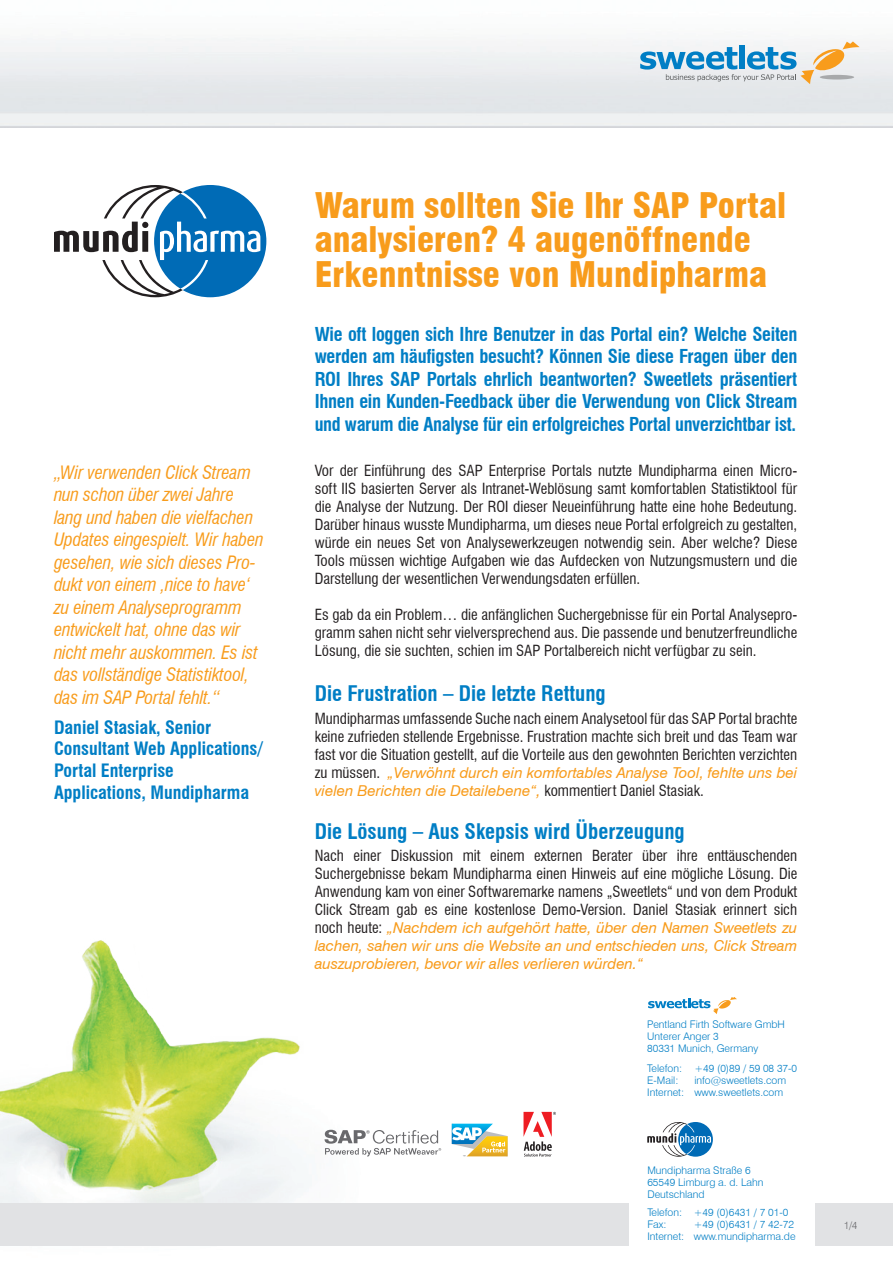
<style>
.page{position:relative;width:893px;height:1263px;background:#fff}
.page>*{position:absolute;margin:0;border:0;box-sizing:border-box;transform-origin:0 0}
.t1{font:900 condensed 34.5px/34.5px "Swiss 721 BT";color:#f89c1c}
.t2{font:700 condensed 21px "Swiss 721 BT";color:#007ec5}
.t3{font:700 condensed 18.75px/22.5px "Swiss 721 BT";letter-spacing:-.015em;color:#007ec5;text-align:justify}
.t4{font:italic condensed 18px/22.5px "Swiss 721 BT";letter-spacing:-.01em;color:#f89c1c}
.t5{font:700 condensed 18px/21.6px "Swiss 721 BT";color:#007ec5}
.t6{font:condensed 15px/18px "Swiss 721 BT";color:#231f20;text-align:justify}
.t7{font:300 10.5px/12px "Swiss 721 BT";color:#007ec5}
.t8{font:300 10.5px "Swiss 721 BT";color:#69696c}
.s1{font-style:italic;font-stretch:normal;color:#f89c1c}
</style>
<div class="page">
<img style="left:0;top:940px;width:369px;height:263px">
<div style="left:816px;top:1203px;width:77px;height:43px;background:#e1e2e4"></div>
<div style="left:0;top:1203px;width:628px;height:43px;background:#e1e2e4"></div>
<svg style="left:54px;top:185px;width:206px;height:112px"></svg>
<svg style="left:648px;top:997px;width:89px;height:17px"></svg>
<svg style="left:678px;top:1122px;width:35px;height:35px"></svg>
<svg style="left:647px;top:1122px;width:64px;height:35px"></svg>
<svg style="left:523px;top:1112px;width:33px;height:44px"></svg>
<svg style="left:324px;top:1130px;width:117px;height:26px"></svg>
<svg style="left:452px;top:1124px;width:56px;height:32px"></svg>
<svg style="left:640px;top:41px;width:220px;height:43px"></svg>
<p class="t4" style="left:54px;top:461px;width:211px">„Wir verwenden Click Stream nun schon über zwei Jahre lang und haben die vielfachen<br>Updates eingespielt. Wir haben gesehen, wie sich dieses Pro&shy;dukt von einem ‚nice to have‘ zu einem Analyseprogramm entwickelt hat, ohne das wir nicht mehr auskommen. Es ist das vollständige Statistiktool, das im SAP Portal fehlt.“</p>
<p class="t5" style="left:54px;top:716px;width:210px">Daniel Stasiak, Senior<br>Consultant Web Applications/<br>Portal Enterprise<br>Applications, Mundipharma</p>
<p class="t1" style="left:315px;top:188px;width:473px">Warum sollten Sie Ihr SAP Portal analysieren? 4 augenöffnende<br>Erkenntnisse von Mundipharma</p>
<p class="t3" style="left:315px;top:323px;width:484px">Wie oft loggen sich Ihre Benutzer in das Portal ein? Welche Seiten werden am häufigsten besucht? Können Sie diese Fragen über den ROI Ihres SAP Portals ehrlich beantworten? Sweetlets präsentiert Ihnen ein Kunden-Feedback über die Verwendung von Click Stream und warum die Analyse für ein erfolgreiches Portal unverzichtbar ist.</p>
<p class="t6" style="left:315px;top:462px;width:484px">Vor der Einführung des SAP Enterprise Portals nutzte Mundipharma einen Micro&shy;soft IIS basierten Server als Intranet-Weblösung samt komfortablen Statistiktool für die Analyse der Nutzung. Der ROI dieser Neueinführung hatte eine hohe Bedeutung.<br>Darüber hinaus wusste Mundipharma, um dieses neue Portal erfolgreich zu gestalten, würde ein neues Set von Analysewerkzeugen notwendig sein. Aber welche? Diese Tools müssen wichtige Aufgaben wie das Aufdecken von Nutzungsmustern und die Darstellung der wesentlichen Verwendungsdaten erfüllen.</p>
<p class="t6" style="left:315px;top:606px;width:484px">Es gab da ein Problem… die anfänglichen Suchergebnisse für ein Portal Analysepro&shy;gramm sahen nicht sehr vielversprechend aus. Die passende und benutzerfreundliche Lösung, die sie suchten, schien im SAP Portalbereich nicht verfügbar zu sein.</p>
<p class="t2" style="left:315px;top:681px;width:293px">Die Frustration – Die letzte Rettung</p>
<p class="t6" style="left:315px;top:709px;width:484px">Mundipharmas umfassende Suche nach einem Analysetool für das SAP Portal brachte keine zufrieden stellende Ergebnisse. Frustration machte sich breit und das Team war fast vor die Situation gestellt, auf die Vorteile aus den gewohnten Berichten verzichten zu müssen. <span class="s1">„Verwöhnt durch ein komfortables Analyse Tool, fehlte uns bei vielen Berichten die Detailebene“,</span> kommentiert Daniel Stasiak.</p>
<p class="t2" style="left:315px;top:819px;width:372px">Die Lösung – Aus Skepsis wird Überzeugung</p>
<p class="t6" style="left:315px;top:847px;width:484px">Nach einer Diskussion mit einem externen Berater über ihre enttäuschenden Suchergebnisse bekam Mundipharma einen Hinweis auf eine mögliche Lösung. Die Anwendung kam von einer Softwaremarke namens „Sweetlets“ und von dem Produkt Click Stream gab es eine kostenlose Demo-Version. Daniel Stasiak erinnert sich noch heute: <span class="s1">„Nachdem ich aufgehört hatte, über den Namen Sweetlets zu lachen, sahen wir uns die Website an und entschieden uns, Click Stream auszuprobieren, bevor wir alles verlieren würden.“</span></p>
<p class="t7" style="left:647px;top:1018px;width:139px">Pentland Firth Software GmbH</p>
<p class="t7" style="left:647px;top:1030px;width:73px">Unterer Anger 3</p>
<p class="t7" style="left:647px;top:1042px;width:113px">80331 Munich, Germany</p>
<p class="t7" style="left:647px;top:1062px;width:36px">Telefon:</p>
<p class="t7" style="left:647px;top:1074px;width:33px">E-Mail:</p>
<p class="t7" style="left:647px;top:1086px;width:38px">Internet:</p>
<p class="t7" style="left:694px;top:1062px;width:104px">+49 (0)89 / 59 08 37-0</p>
<p class="t7" style="left:694px;top:1074px;width:93px">info@sweetlets.com</p>
<p class="t7" style="left:694px;top:1086px;width:90px">www.sweetlets.com</p>
<p class="t7" style="left:647px;top:1164px;width:105px">Mundipharma Straße 6</p>
<p class="t7" style="left:647px;top:1176px;width:118px">65549 Limburg a. d. Lahn<br>Deutschland</p>
<p class="t7" style="left:647px;top:1206px;width:143px">Telefon: +49 (0)6431 / 7 01-0</p>
<p class="t7" style="left:647px;top:1218px;width:21px">Fax:</p>
<p class="t7" style="left:694px;top:1218px;width:102px">+49 (0)6431 / 7 42-72</p>
<p class="t7" style="left:647px;top:1230px;width:150px">Internet: www.mundipharma.de</p>
<p class="t8" style="left:844px;top:1218px;width:15px">1/4</p>
</div>
